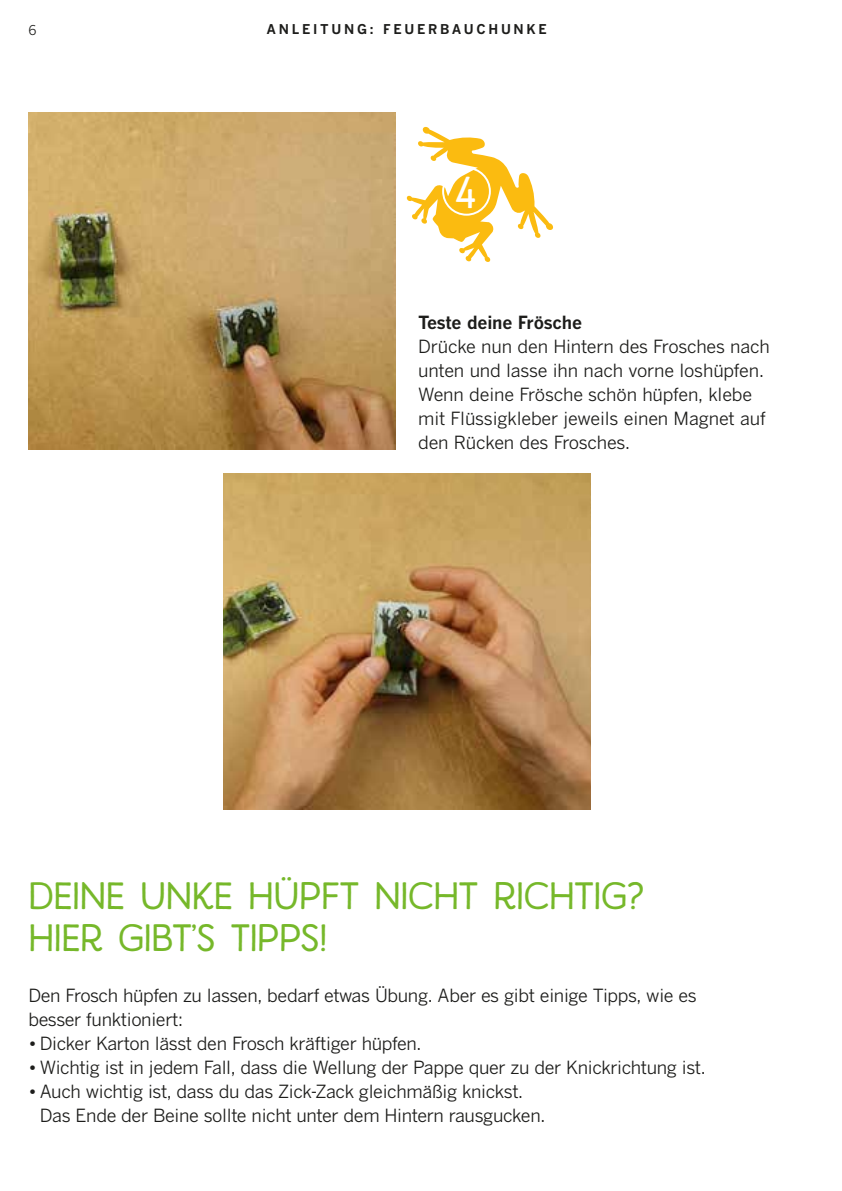
<style>
.page{position:relative;width:842px;height:1191px;background:#fff}
.page>*{position:absolute;margin:0;border:0;box-sizing:border-box;transform-origin:0 0}
.t1{font:44.6px "Harman Retro";color:#fff}
.t2{font:38px/42px "Harman Retro";letter-spacing:-.01em;color:#76b82a}
.t3{font:18px/24px "Benton Gothic";letter-spacing:-.02em;color:#1d1d1b}
.t4{font:700 18px "Benton Gothic";letter-spacing:-.01em;color:#1d1d1b}
.t5{font:700 13.4px "Benton Gothic";letter-spacing:.2em;color:#1d1d1b}
.t6{font:13.4px "Benton Gothic";color:#1d1d1b}
</style>
<div class="page">
<svg style="left:406px;top:126px;width:148px;height:136px"></svg>
<div style="left:442px;top:167px;width:49px;height:49px;border:2px solid #fff;border-radius:50%"></div>
<img style="left:28px;top:112px;width:367px;height:337px">
<img style="left:223px;top:473px;width:367px;height:336px">
<p class="t6" style="left:28px;top:22px;width:10px">6</p>
<p class="t5" style="left:267px;top:20px;width:282px">ANLEITUNG: FEUERBAUCHUNKE</p>
<h1 class="t1" style="left:455px;top:167px;width:22px">4</h1>
<p class="t4" style="left:418px;top:312px;width:166px">Teste deine Frösche</p>
<p class="t3" style="left:418px;top:335px;width:353px">Drücke nun den Hintern des Frosches nach unten und lasse ihn nach vorne loshüpfen.<br>Wenn deine Frösche schön hüpfen, klebe mit Flüssigkleber jeweils einen Magnet auf den Rücken des Frosches.</p>
<h2 class="t2" style="left:28px;top:875px;width:617px">DEINE UNKE HÜPFT NICHT RICHTIG?<br>HIER GIBT’S TIPPS!</h2>
<p class="t3" style="left:28px;top:983px;width:670px">Den Frosch hüpfen zu lassen, bedarf etwas Übung. Aber es gibt einige Tipps, wie es besser funktioniert:</p>
<p class="t3" style="left:28px;top:1031px;width:395px">• Dicker Karton lässt den Frosch kräftiger hüpfen.</p>
<p class="t3" style="left:28px;top:1055px;width:679px">• Wichtig ist in jedem Fall, dass die Wellung der Pappe quer zu der Knickrichtung ist.</p>
<p class="t3" style="left:40px;top:1079px;width:507px;text-indent:-11px">• Auch wichtig ist, dass du das Zick-Zack gleichmäßig knickst.<br>Das Ende der Beine sollte nicht unter dem Hintern rausgucken.</p>
</div>
